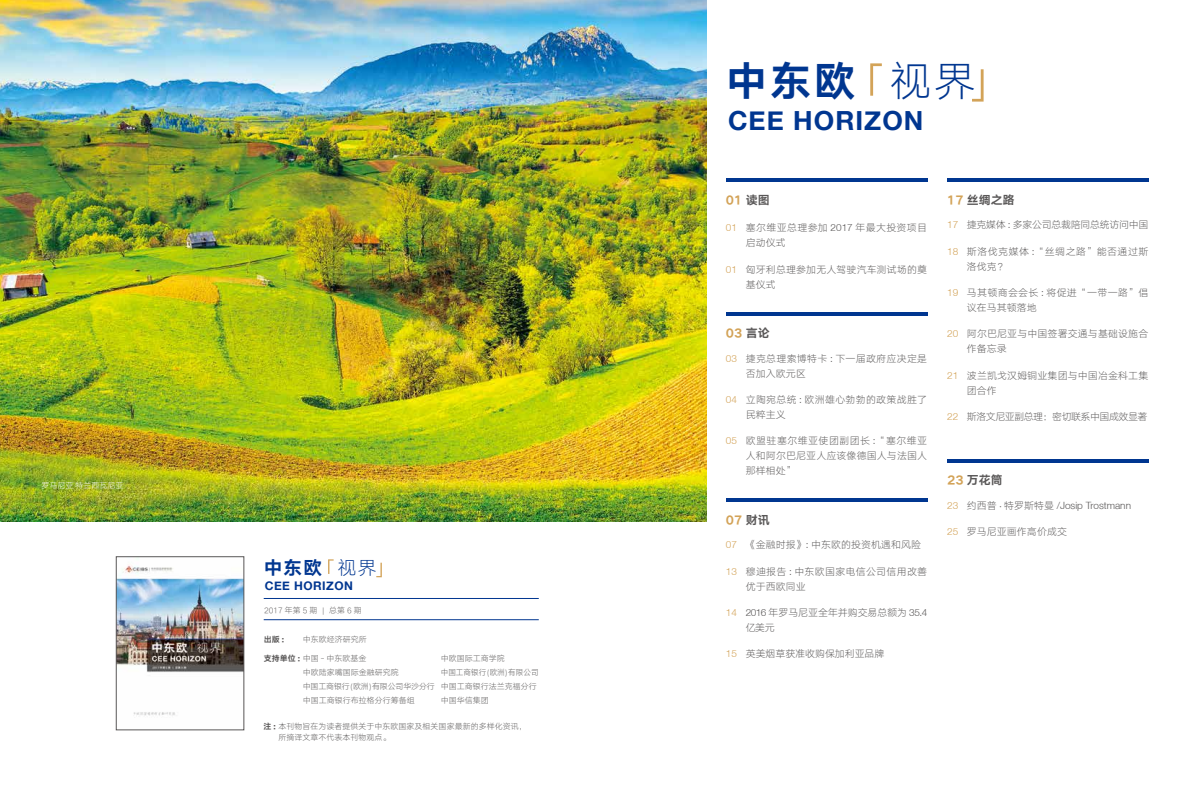
<style>
.page{position:relative;width:1191px;height:808px;background:#fff}
.page>*{position:absolute;margin:0;border:0;box-sizing:border-box;transform-origin:0 0}
.t1{font:41.6px "HY Qi Hei HZS";color:#003690}
.t2{font:700 26.3px "Helvetica Neue";letter-spacing:.04em;color:#003690}
.t3{font:18.8px "HY Qi Hei HZS";color:#003690}
.t4{font:12px "HY Qi Hei HZS";color:#d3a358}
.t5{font:12px "HY Qi Hei HZS";color:#595757}
.t6{font:700 11.9px "Helvetica Neue";letter-spacing:.04em;color:#003690}
.t7{font:10px/15px "HY Qi Hei DZS";letter-spacing:.01em;color:#595757}
.t8{font:10px/15px "HY Qi Hei DZS";letter-spacing:-.01em;color:#595757}
.t9{font:300 10px "Helvetica Neue LT";color:#595757}
.t10{font:10px/15px "HY Qi Hei DZS";letter-spacing:.03em;color:#595757}
.t11{font:10px/15px "HY Qi Hei DZS";letter-spacing:.04em;color:#595757}
.t12{font:10px "HY Qi Hei DZS";letter-spacing:-.035em;color:#595757}
.t13{font:10px "HY Qi Hei DZS";letter-spacing:-.055em;color:#595757}
.t14{font:8px/11px "HY Qi Hei DZS";color:#595757}
.t15{font:8px/13.8px "HY Qi Hei DZS";color:#595757;scale:.95 1}
.t16{font:8px "HY Qi Hei DZS";color:#fff}
.t17{font:8px "HY Qi Hei HZS";color:#595757}
.s1{font-family:"HY Qi Hei DZS"}
.s2{font-family:"HY Qi Hei HZS"}
.s3{color:#595757}
.s4{font-family:"Helvetica Neue LT";font-weight:300;color:#d3a358}
.s5{font-family:"Helvetica Neue LT";font-weight:300}
.s6{color:#d3a358}
.s7{font-family:"HY Qi Hei DZS";font-weight:400}
.s8{font-family:"Minion Pro";font-weight:400}
</style>
<div class="page">
<svg style="left:870px;top:63px;width:12px;height:33px"></svg>
<svg style="left:972px;top:69px;width:11px;height:33px"></svg>
<hr style="left:726px;top:179px;width:201px;height:3px;background:#003690">
<hr style="left:726px;top:312px;width:201px;height:3px;background:#003690">
<hr style="left:726px;top:498px;width:201px;height:4px;background:#003690">
<hr style="left:947px;top:179px;width:201px;height:3px;background:#003690">
<hr style="left:947px;top:459px;width:201px;height:4px;background:#003690">
<img style="left:0;top:0;width:706px;height:522px">
<img style="left:118px;top:565px;width:124px;height:151px">
<div style="left:116px;top:556px;width:128px;height:174px;border:1px solid #595757"></div>
<svg style="left:328px;top:559px;width:6px;height:15px"></svg>
<svg style="left:376px;top:563px;width:6px;height:14px"></svg>
<hr style="left:264px;top:598px;width:275px;height:1px;background:#003690">
<hr style="left:264px;top:619px;width:275px;height:1px;background:#003690">
<p class="t16" style="left:41px;top:480px;width:84px">罗马尼亚特兰西瓦尼亚</p>
<h3 class="t3" style="left:264px;top:554px;width:114px">中东欧 <span class="s1">视界</span></h3>
<p class="t6" style="left:265px;top:576px;width:90px">CEE HORIZON</p>
<p class="t14" style="left:264px;top:604px;width:99px">2017 年第 5 期 | 总第 6 期</p>
<p class="t17" style="left:264px;top:633px;width:22px">出版 :</p>
<p class="t14" style="left:303px;top:633px;width:65px">中东欧经济研究所</p>
<p class="t14" style="left:264px;top:653px;width:104px"><span class="s2">支持单位 :</span> 中国 - 中东欧基金</p>
<p class="t14" style="left:441px;top:653px;width:65px">中欧国际工商学院</p>
<p class="t14" style="left:303px;top:667px;width:97px">中欧陆家嘴国际金融研究院</p>
<p class="t15" style="left:303px;top:665px;width:250px;text-indent:138px">中国工商银行(欧洲)有限公司中国工商银行(欧洲)有限公司华沙分行 中国工商银行法兰克福分行中国工商银行布拉格分行筹备组</p>
<p class="t14" style="left:441px;top:694px;width:49px">中国华信集团</p>
<p class="t14" style="left:279px;top:720px;width:249px;text-indent:-15px"><span class="s2">注 :</span> 本刊物旨在为读者提供关于中东欧国家及相关国家最新的多样化资讯，所摘译文章不代表本刊物观点。</p>
<h1 class="t1" style="left:726px;top:51px;width:251px">中东欧 <span class="s1">视界</span></h1>
<h2 class="t2" style="left:728px;top:100px;width:197px">CEE HORIZON</h2>
<p class="t4" style="left:726px;top:191px;width:45px">01 <span class="s3">读图</span></p>
<p class="t10" style="left:746px;top:220px;width:183px;text-indent:-20px"><span class="s4">01</span> 塞尔维亚总理参加 <span class="s5">2017</span> 年最大投资项目启动仪式</p>
<p class="t7" style="left:746px;top:261px;width:183px;text-indent:-20px"><span class="s4">01</span> 匈牙利总理参加无人驾驶汽车测试场的奠基仪式</p>
<p class="t4" style="left:726px;top:324px;width:45px">03 <span class="s3">言论</span></p>
<p class="t7" style="left:746px;top:350px;width:183px;text-indent:-20px"><span class="s4">03</span> 捷克总理索博特卡 <span class="s5">:</span> 下一届政府应决定是否加入欧元区</p>
<p class="t7" style="left:746px;top:392px;width:183px;text-indent:-20px"><span class="s4">04</span> 立陶宛总统 <span class="s5">:</span> 欧洲雄心勃勃的政策战胜了民粹主义</p>
<p class="t7" style="left:746px;top:433px;width:183px;text-align:justify;text-indent:-20px"><span class="s4">05</span> 欧盟驻塞尔维亚使团副团长 <span class="s5">:</span>“塞尔维亚人和阿尔巴尼亚人应该像德国人与法国人那样相处”</p>
<p class="t4" style="left:726px;top:511px;width:45px">07 <span class="s3">财讯</span></p>
<p class="t7" style="left:726px;top:537px;width:197px"><span class="s4">07</span> 《金融时报》<span class="s5">:</span> 中东欧的投资机遇和风险</p>
<p class="t7" style="left:746px;top:563px;width:183px;text-indent:-20px"><span class="s4">13</span> 穆迪报告 <span class="s5">:</span> 中东欧国家电信公司信用改善优于西欧同业</p>
<p class="t8" style="left:746px;top:605px;width:183px;text-indent:-20px"><span class="s4">14</span> <span class="s5">2016</span> 年罗马尼亚全年并购交易总额为 <span class="s5">35.4</span>亿美元</p>
<p class="t8" style="left:726px;top:646px;width:160px"><span class="s4">15</span> 英美烟草获准收购保加利亚品牌</p>
<p class="t5" style="left:947px;top:191px;width:69px"><span class="s6">17</span> 丝绸之路</p>
<p class="t12" style="left:947px;top:218px;width:203px"><span class="s4">17</span> 捷克媒体 <span class="s5">:</span> 多家公司总裁陪同总统访问中国</p>
<p class="t11" style="left:967px;top:243px;width:183px;text-indent:-20px"><span class="s4">18</span> 斯洛伐克媒体 <span class="s5">:</span>“丝绸之路”能否通过斯洛伐克？</p>
<p class="t7" style="left:967px;top:285px;width:183px;text-indent:-20px"><span class="s4">19</span> 马其顿商会会长 <span class="s5">:</span> 将促进“一带一路”倡议在马其顿落地</p>
<p class="t7" style="left:967px;top:326px;width:183px;text-indent:-20px"><span class="s4">20</span> 阿尔巴尼亚与中国签署交通与基础设施合作备忘录</p>
<p class="t7" style="left:967px;top:368px;width:183px;text-indent:-20px"><span class="s4">21</span> 波兰凯戈汉姆铜业集团与中国冶金科工集团合作</p>
<p class="t13" style="left:947px;top:410px;width:202px"><span class="s4">22</span> 斯洛文尼亚副总理：密切联系中国成效显著</p>
<p class="t5" style="left:947px;top:471px;width:57px"><span class="s6">23</span> 万花筒</p>
<p class="t9" style="left:947px;top:499px;width:185px"><span class="s6">23</span> <span class="s7">约西普</span> <span class="s8">∙</span> <span class="s7">特罗斯特曼</span> /Josip Trostmann</p>
<p class="t7" style="left:947px;top:524px;width:121px"><span class="s4">25</span> 罗马尼亚画作高价成交</p>
</div>
